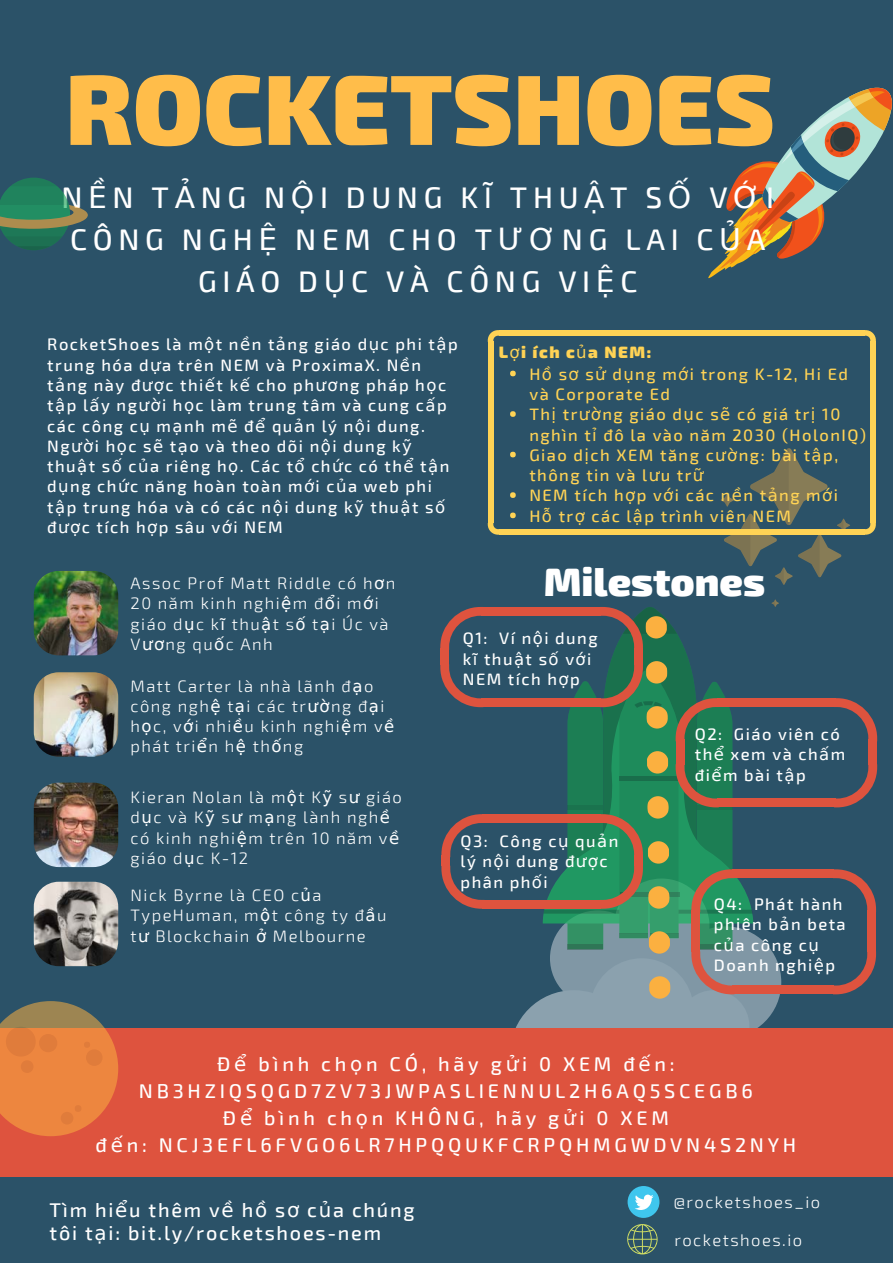
<style>
.page{position:relative;width:893px;height:1263px;background:#2b5268}
.page>*{position:absolute;margin:0;border:0;box-sizing:border-box;transform-origin:0 0}
.t1{font:900 99.6px "Exo 2";color:#ffbd4a}
.t2{font:900 39.75px "Exo 2";color:#fff}
.t3{font:500 29.85px/41.7px "Exo 2";letter-spacing:.19em;color:#fff;text-align:center}
.t4{font:500 19.8px/27px "Exo 2";letter-spacing:.19em;color:#fff;text-align:center}
.t5{font:500 19.8px/23.7px "Exo 2";letter-spacing:.09em;color:#fff}
.t6{font:500 16.5px/20.2px "Exo 2";letter-spacing:.09em;color:#fff}
.t7{font:300 16.5px/20.2px "Exo 2";letter-spacing:.09em;color:#fff}
.t8{font:500 16.5px/20.4px "Exo 2";letter-spacing:.09em;color:#ffd355}
.s1{font-family:"DejaVu Sans";font-weight:400}
.s2{font-family:"Liberation Sans";font-weight:400}
.s3{font-weight:900}
</style>
<div class="page">
<svg style="left:708px;top:87px;width:184px;height:192px"></svg>
<svg style="left:515px;top:978px;width:267px;height:50px"></svg>
<div style="left:0;top:1028px;width:893px;height:149px;background:#de533e"></div>
<svg style="left:0;top:1001px;width:118px;height:135px"></svg>
<svg style="left:0;top:178px;width:88px;height:72px"></svg>
<svg style="left:440px;top:607px;width:42px;height:43px"></svg>
<div style="left:482px;top:607px;width:119px;height:9px;background:#de533e"></div>
<div style="left:440px;top:648px;width:9px;height:17px;background:#de533e"></div>
<div style="left:482px;top:698px;width:119px;height:9px;background:#de533e"></div>
<svg style="left:440px;top:664px;width:42px;height:43px"></svg>
<svg style="left:835px;top:698px;width:42px;height:41px"></svg>
<div style="left:717px;top:698px;width:118px;height:9px;background:#de533e"></div>
<div style="left:717px;top:798px;width:118px;height:9px;background:#de533e"></div>
<div style="left:868px;top:739px;width:9px;height:26px;background:#de533e"></div>
<svg style="left:835px;top:765px;width:42px;height:42px"></svg>
<svg style="left:441px;top:814px;width:42px;height:43px"></svg>
<div style="left:483px;top:814px;width:118px;height:9px;background:#de533e"></div>
<div style="left:441px;top:855px;width:9px;height:11px;background:#de533e"></div>
<div style="left:483px;top:900px;width:118px;height:9px;background:#de533e"></div>
<svg style="left:441px;top:866px;width:43px;height:43px"></svg>
<svg style="left:833px;top:869px;width:43px;height:41px"></svg>
<div style="left:733px;top:869px;width:101px;height:9px;background:#de533e"></div>
<div style="left:733px;top:985px;width:101px;height:9px;background:#de533e"></div>
<div style="left:867px;top:910px;width:9px;height:42px;background:#de533e"></div>
<svg style="left:834px;top:952px;width:42px;height:42px"></svg>
<img style="left:34px;top:571px;width:84px;height:84px;border-radius:25px">
<img style="left:34px;top:672px;width:84px;height:85px;border-radius:25px">
<img style="left:34px;top:783px;width:84px;height:84px;border-radius:25px">
<img style="left:34px;top:882px;width:84px;height:84px;border-radius:25px">
<div style="left:628px;top:1186px;width:31px;height:32px;background:#3fc6ee;border-radius:50%"></div>
<svg style="left:635px;top:1194px;width:19px;height:16px"></svg>
<svg style="left:627px;top:1224px;width:31px;height:30px"></svg>
<svg style="left:544px;top:599px;width:237px;height:429px"></svg>
<svg style="left:721px;top:448px;width:129px;height:137px"></svg>
<div style="left:499px;top:330px;width:365px;height:6px;background:#ffd355"></div>
<svg style="left:864px;top:330px;width:12px;height:11px"></svg>
<svg style="left:488px;top:330px;width:11px;height:12px"></svg>
<div style="left:870px;top:341px;width:6px;height:182px;background:#ffd355"></div>
<svg style="left:864px;top:523px;width:12px;height:12px"></svg>
<div style="left:488px;top:341px;width:5px;height:182px;background:#ffd355"></div>
<div style="left:499px;top:529px;width:365px;height:6px;background:#ffd355"></div>
<svg style="left:488px;top:523px;width:11px;height:12px"></svg>
<svg style="left:510px;top:371px;width:6px;height:5px"></svg>
<svg style="left:510px;top:411px;width:6px;height:6px"></svg>
<svg style="left:510px;top:452px;width:6px;height:5px"></svg>
<svg style="left:510px;top:492px;width:6px;height:6px"></svg>
<svg style="left:510px;top:513px;width:6px;height:5px"></svg>
<h1 class="t1" style="left:65px;top:43px;width:711px">ROCKETSHOES</h1>
<h3 class="t3" style="left:61px;top:175px;width:714px">N<span class="s1">Ề</span>N T<span class="s1">Ả</span>NG N<span class="s1">Ộ</span>I DUNG K<span class="s2">Ĩ</span> THU<span class="s1">Ậ</span>T S<span class="s1">Ố</span> V<span class="s1">Ớ</span>I<br>CÔNG NGH<span class="s1">Ệ</span> NEM CHO T<span class="s1">ƯƠ</span>NG LAI C<span class="s1">Ủ</span>A<br>GIÁO D<span class="s1">Ụ</span>C VÀ CÔNG VI<span class="s1">Ệ</span>C</h3>
<p class="t6" style="left:47px;top:334px;width:412px">RocketShoes là m<span class="s1">ộ</span>t n<span class="s1">ề</span>n t<span class="s1">ả</span>ng giáo d<span class="s1">ụ</span>c phi t<span class="s1">ậ</span>p trung hóa d<span class="s1">ự</span>a trên NEM và ProximaX. N<span class="s1">ề</span>n t<span class="s1">ả</span>ng này đ<span class="s1">ượ</span>c thi<span class="s1">ế</span>t k<span class="s1">ế</span> cho ph<span class="s1">ươ</span>ng pháp h<span class="s1">ọ</span>c t<span class="s1">ậ</span>p l<span class="s1">ấ</span>y ng<span class="s1">ườ</span>i h<span class="s1">ọ</span>c làm trung tâm và cung c<span class="s1">ấ</span>p các công c<span class="s1">ụ</span> m<span class="s1">ạ</span>nh m<span class="s1">ẽ</span> đ<span class="s1">ể</span> qu<span class="s1">ả</span>n lý n<span class="s1">ộ</span>i dung.<br>Ng<span class="s1">ườ</span>i h<span class="s1">ọ</span>c s<span class="s1">ẽ</span> t<span class="s1">ạ</span>o và theo dõi n<span class="s1">ộ</span>i dung k<span class="s1">ỹ </span>thu<span class="s1">ậ</span>t s<span class="s1">ố</span> c<span class="s1">ủ</span>a riêng h<span class="s1">ọ</span>. Các t<span class="s1">ổ</span> ch<span class="s1">ứ</span>c có th<span class="s1">ể</span> t<span class="s1">ậ</span>n d<span class="s1">ụ</span>ng ch<span class="s1">ứ</span>c năng hoàn toàn m<span class="s1">ớ</span>i c<span class="s1">ủ</span>a web phi t<span class="s1">ậ</span>p trung hóa và có các n<span class="s1">ộ</span>i dung k<span class="s1">ỹ</span> thu<span class="s1">ậ</span>t s<span class="s1">ố </span>đ<span class="s1">ượ</span>c tích h<span class="s1">ợ</span>p sâu v<span class="s1">ớ</span>i NEM</p>
<p class="t8" style="left:529px;top:341px;width:338px;text-indent:-31px"><span class="s3">L</span><span class="s1">ợ</span><span class="s3">i ích c</span><span class="s1">ủ</span><span class="s3">a NEM:<br></span>H<span class="s1">ồ</span> s<span class="s1">ơ</span> s<span class="s1">ử</span> d<span class="s1">ụ</span>ng m<span class="s1">ớ</span>i trong K-12, Hi Ed và Corporate Ed<br>Th<span class="s1">ị</span> tr<span class="s1">ườ</span>ng giáo d<span class="s1">ụ</span>c s<span class="s1">ẽ</span> có giá tr<span class="s1">ị</span> 10 nghìn t<span class="s1">ỉ</span> đô la vào năm 2030 (HolonIQ)<br>Giao d<span class="s1">ị</span>ch XEM tăng c<span class="s1">ườ</span>ng: bài t<span class="s1">ậ</span>p, thông tin và l<span class="s1">ư</span>u tr<span class="s1">ữ<br></span>NEM tích h<span class="s1">ợ</span>p v<span class="s1">ớ</span>i các n<span class="s1">ề</span>n t<span class="s1">ả</span>ng m<span class="s1">ớ</span>i<br>H<span class="s1">ỗ</span> tr<span class="s1">ợ</span> các l<span class="s1">ậ</span>p trình viên NEM</p>
<p class="t7" style="left:131px;top:572px;width:266px">Assoc Prof Matt Riddle có h<span class="s1">ơ</span>n<br>20 năm kinh nghi<span class="s1">ệ</span>m đ<span class="s1">ổ</span>i m<span class="s1">ớ</span>i giáo d<span class="s1">ụ</span>c k<span class="s2">ĩ</span> thu<span class="s1">ậ</span>t s<span class="s1">ố</span> t<span class="s1">ạ</span>i Úc và<br>V<span class="s1">ươ</span>ng qu<span class="s1">ố</span>c Anh</p>
<p class="t7" style="left:131px;top:675px;width:265px">Matt Carter là nhà lãnh đ<span class="s1">ạ</span>o công ngh<span class="s1">ệ</span> t<span class="s1">ạ</span>i các tr<span class="s1">ườ</span>ng đ<span class="s1">ạ</span>i h<span class="s1">ọ</span>c, v<span class="s1">ớ</span>i nhi<span class="s1">ề</span>u kinh nghi<span class="s1">ệ</span>m v<span class="s1">ề </span>phát tri<span class="s1">ể</span>n h<span class="s1">ệ</span> th<span class="s1">ố</span>ng</p>
<p class="t7" style="left:131px;top:786px;width:273px">Kieran Nolan là m<span class="s1">ộ</span>t K<span class="s1">ỹ</span> s<span class="s1">ư</span> giáo d<span class="s1">ụ</span>c và K<span class="s1">ỹ</span> s<span class="s1">ư</span> m<span class="s1">ạ</span>ng lành ngh<span class="s1">ề </span>có kinh nghi<span class="s1">ệ</span>m trên 10 năm v<span class="s1">ề </span>giáo d<span class="s1">ụ</span>c K-12</p>
<p class="t7" style="left:131px;top:884px;width:257px">Nick Byrne là CEO c<span class="s1">ủ</span>a<br>TypeHuman, m<span class="s1">ộ</span>t công ty đ<span class="s1">ầ</span>u t<span class="s1">ư</span> Blockchain <span class="s1">ở</span> Melbourne</p>
<h2 class="t2" style="left:544px;top:555px;width:223px">Milestones</h2>
<p class="t6" style="left:463px;top:627px;width:136px">Q1: Ví n<span class="s1">ộ</span>i dung k<span class="s2">ĩ</span> thu<span class="s1">ậ</span>t s<span class="s1">ố</span> v<span class="s1">ớ</span>i<br>NEM tích h<span class="s1">ợ</span>p</p>
<p class="t6" style="left:461px;top:830px;width:159px">Q3: Công c<span class="s1">ụ</span> qu<span class="s1">ả</span>n lý n<span class="s1">ộ</span>i dung đ<span class="s1">ượ</span>c phân ph<span class="s1">ố</span>i</p>
<p class="t6" style="left:695px;top:723px;width:152px">Q2: Giáo viên có th<span class="s1">ể</span> xem và ch<span class="s1">ấ</span>m đi<span class="s1">ể</span>m bài t<span class="s1">ậ</span>p</p>
<p class="t6" style="left:714px;top:893px;width:133px">Q4: Phát hành phiên b<span class="s1">ả</span>n beta c<span class="s1">ủ</span>a công c<span class="s1">ụ<br></span>Doanh nghi<span class="s1">ệ</span>p</p>
<p class="t4" style="left:96px;top:1049px;width:702px">Đ<span class="s1">ể</span> bình ch<span class="s1">ọ</span>n CÓ, hãy g<span class="s1">ử</span>i 0 XEM đ<span class="s1">ế</span>n:<br>NB3HZIQSQGD7ZV73JWPASLIENNUL2H6AQ5SCEGB6<br>Đ<span class="s1">ể</span> bình ch<span class="s1">ọ</span>n KHÔNG, hãy g<span class="s1">ử</span>i 0 XEM<br>đ<span class="s1">ế</span>n: NCJ3EFL6FVGO6LR7HPQQUKFCRPQHMGWDVN4S2NYH</p>
<p class="t5" style="left:50px;top:1197px;width:366px">Tìm hi<span class="s1">ể</span>u thêm v<span class="s1">ề</span> h<span class="s1">ồ</span> s<span class="s1">ơ</span> c<span class="s1">ủ</span>a chúng tôi t<span class="s1">ạ</span>i: bit.ly/rocketshoes-nem</p>
<p class="t7" style="left:673px;top:1192px;width:148px">@rocketshoes_io</p>
<p class="t7" style="left:674px;top:1229px;width:129px">rocketshoes.io</p>
</div>
